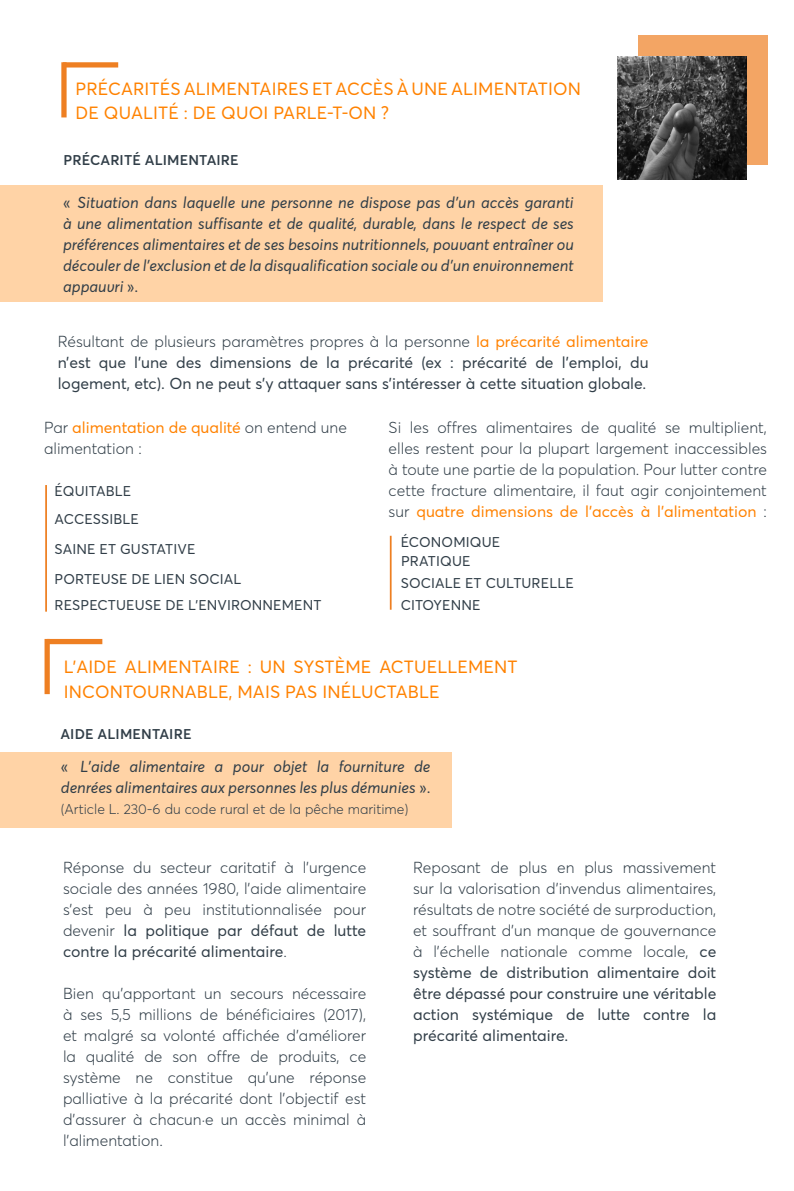
<style>
.page{position:relative;width:794px;height:1191px;background:#fff}
.page>*{position:absolute;margin:0;border:0;box-sizing:border-box;transform-origin:0 0}
.t1{font:17.5px/24.5px "Averta Std";letter-spacing:.01em;color:#ff8200}
.t2{font:300 15.75px/21px "Averta Std";color:#313e48;text-align:justify}
.t3{font:italic 15.75px/21px "Averta Std";color:#313e48;text-align:justify}
.t4{font:15.75px/21px "Averta Std";color:#313e48;text-align:justify}
.t5{font:14px "Averta Std";letter-spacing:.01em;color:#313e48}
.t6{font:300 14px "Averta Std";color:#313e48}
.t7{font:600 14px "Averta Std";letter-spacing:.01em;color:#313e48}
.s1{font-style:normal}
.s2{font-weight:300}
.s3{color:#ff8200}
.s4{font-weight:400;color:#ff8200}
.s5{font-weight:400}
</style>
<div class="page">
<div style="left:638px;top:36px;width:129px;height:129px;background:#f3a564"></div>
<div style="left:0;top:752px;width:452px;height:75px;background:#ffd3a6"></div>
<div style="left:0;top:185px;width:602px;height:117px;background:#ffd3a6"></div>
<div style="left:63px;top:62px;width:55px;height:5px;background:#ee7f22"></div>
<div style="left:61px;top:62px;width:6px;height:55px;background:#ee7f22"></div>
<div style="left:47px;top:639px;width:55px;height:5px;background:#ee7f22"></div>
<div style="left:45px;top:639px;width:5px;height:55px;background:#ee7f22"></div>
<img style="left:617px;top:56px;width:129px;height:124px">
<hr style="left:390px;top:536px;width:1px;height:74px;background:#ee7f22">
<hr style="left:45px;top:485px;width:2px;height:126px;background:#ee7f22">
<p class="t1" style="left:75px;top:76px;width:507px">PRÉCARITÉS ALIMENTAIRES ET ACCÈS À UNE ALIMENTATION<br>DE QUALITÉ : DE QUOI PARLE-T-ON ?</p>
<p class="t7" style="left:64px;top:151px;width:177px">PRÉCARITÉ ALIMENTAIRE</p>
<p class="t3" style="left:63px;top:192px;width:512px"><span class="s1">«</span> Situation dans laquelle une personne ne dispose pas d’un accès garanti à une alimentation suffisante et de qualité, durable, dans le respect de ses préférences alimentaires et de ses besoins nutritionnels, pouvant entraîner ou découler de l’exclusion et de la disqualification sociale ou d’un environnement appauvri <span class="s1">».</span></p>
<p class="t4" style="left:58px;top:330px;width:592px"><span class="s2">Résultant de plusieurs paramètres propres à la personne</span> <span class="s3">la précarité alimentaire </span>n’est que l’une des dimensions de la précarité (ex : précarité de l’emploi, du logement, etc). On ne peut s’y attaquer sans s’intéresser à cette situation globale.</p>
<p class="t2" style="left:44px;top:417px;width:304px">Par <span class="s4">alimentation de qualité</span> on entend une alimentation :</p>
<p class="t5" style="left:55px;top:482px;width:78px">ÉQUITABLE</p>
<p class="t5" style="left:55px;top:510px;width:86px">ACCESSIBLE</p>
<p class="t5" style="left:55px;top:540px;width:142px">SAINE ET GUSTATIVE</p>
<p class="t5" style="left:55px;top:570px;width:188px">PORTEUSE DE LIEN SOCIAL</p>
<p class="t5" style="left:55px;top:596px;width:268px">RESPECTUEUSE DE L’ENVIRONNEMENT</p>
<p class="t2" style="left:388px;top:417px;width:380px">Si les offres alimentaires de qualité se multiplient, elles restent pour la plupart largement inaccessibles à toute une partie de la population. Pour lutter contre cette fracture alimentaire, il faut agir conjointement sur <span class="s4">quatre dimensions de l’accès à l’alimentation</span> :</p>
<p class="t5" style="left:401px;top:533px;width:101px">ÉCONOMIQUE</p>
<p class="t5" style="left:401px;top:552px;width:71px">PRATIQUE</p>
<p class="t5" style="left:401px;top:596px;width:81px">CITOYENNE</p>
<p class="t5" style="left:401px;top:574px;width:174px">SOCIALE ET CULTURELLE</p>
<p class="t1" style="left:64px;top:655px;width:455px">L’AIDE ALIMENTAIRE : UN SYSTÈME ACTUELLEMENT<br>INCONTOURNABLE, MAIS PAS INÉLUCTABLE</p>
<p class="t7" style="left:60px;top:725px;width:133px">AIDE ALIMENTAIRE</p>
<p class="t3" style="left:61px;top:757px;width:371px"><span class="s1">«</span> L’aide alimentaire a pour objet la fourniture de denrées alimentaires aux personnes les plus démunies <span class="s1">».</span></p>
<p class="t6" style="left:61px;top:801px;width:349px">(Article L. 230-6 du code rural et de la pêche maritime)</p>
<p class="t2" style="left:63px;top:857px;width:305px">Réponse du secteur caritatif à l’urgence sociale des années 1980, l’aide alimentaire s’est peu à peu institutionnalisée pour devenir <span class="s5">la politique par défaut de lutte contre la précarité alimentaire</span>.</p>
<p class="t2" style="left:63px;top:983px;width:305px">Bien qu’apportant un secours nécessaire à ses 5,5 millions de bénéficiaires (2017), et malgré sa volonté affichée d’améliorer la qualité de son offre de produits, ce système ne constitue qu’une réponse palliative à la précarité dont l’objectif est d’assurer à chacun·e un accès minimal à l’alimentation.</p>
<p class="t2" style="left:413px;top:857px;width:305px">Reposant de plus en plus massivement sur la valorisation d’invendus alimentaires, résultats de notre société de surproduction, et souffrant d’un manque de gouvernance à l’échelle nationale comme locale, <span class="s5">ce système de distribution alimentaire doit être dépassé pour construire une véritable action systémique de lutte contre la précarité alimentaire.</span></p>
</div>
